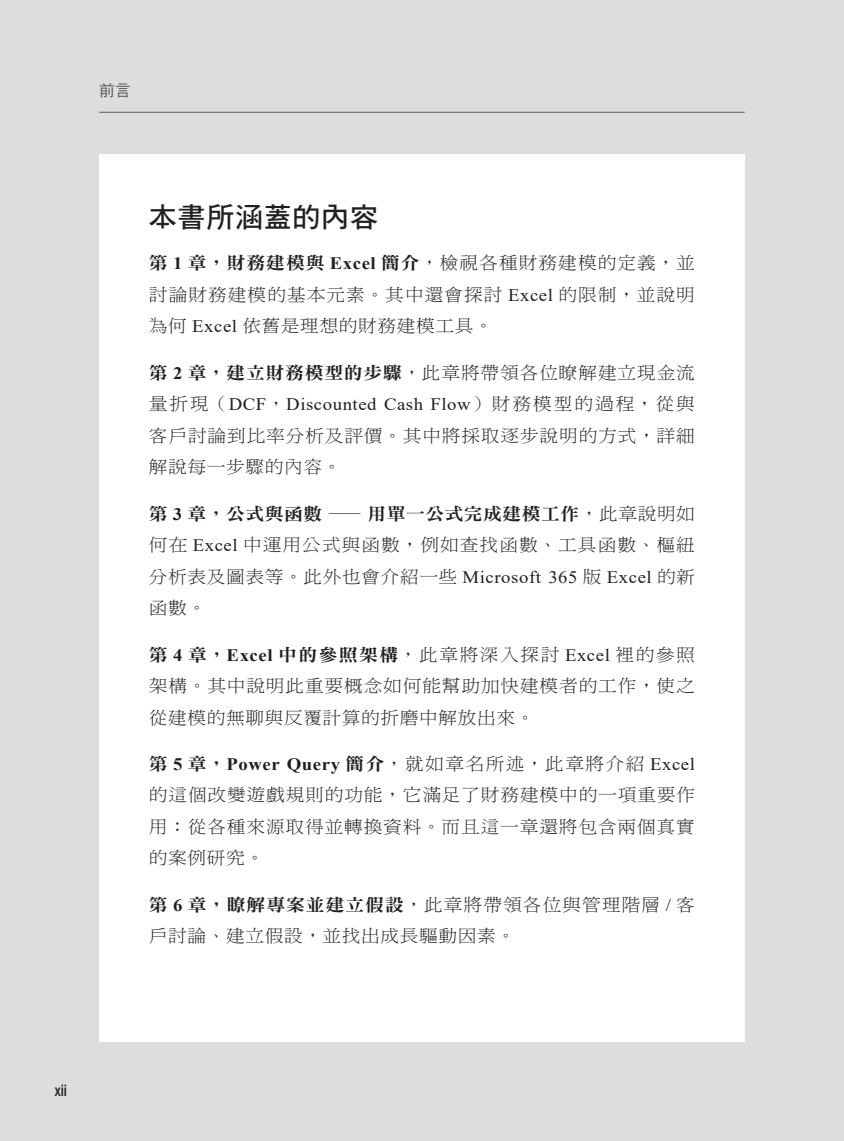
<style>
.page{position:relative;width:844px;height:1141px;background:#fff}
.page>*{position:absolute;margin:0;border:0;box-sizing:border-box;transform-origin:0 0}
.標題1-1{font:28px "DF Hei Std W7";letter-spacing:.025em;color:#231f20}
.內文{font:17.5px/31.5px "DF Ming Std W3";letter-spacing:.045em;color:#231f20;text-align:justify;scale:1.07 1}
.內文-2{font:17.5px/31.5px "DF Ming Std W3";letter-spacing:.045em;color:#231f20;text-align:justify;scale:2 1}
.t1{font:500 condensed 15.75px "Helvetica Neue LT Std";color:#231f20;scale:.9 1}
.t2{font:15.75px "DF Hei Std W5";color:#57585a}
.s1{font-family:"DF Ming Std W9"}
.s2{font-family:"Times New Roman";font-weight:700}
.s3{font-family:"Times New Roman"}
</style>
<div class="page">
<div style="left:0;top:0;width:843px;height:1141px;background:#dcdddf"></div>
<hr style="left:843px;top:0;width:1px;height:1141px;background:#dcdddf">
<div style="left:99px;top:154px;width:645px;height:888px;background:#fff"></div>
<hr style="left:99px;top:112px;width:645px;height:1px;background:#57585a">
<p class="t2" style="left:99px;top:82px;width:33px">前言</p>
<p class="標題1-1" style="left:149px;top:202px;width:230px">本書所涵蓋的內容</p>
<p class="內文" style="left:149px;top:247px;width:511px"><span class="s1">第</span> <span class="s2">1</span> <span class="s1">章，財務建模與</span> <span class="s2">Excel</span> <span class="s1">簡介</span>，檢視各種財務建模的定義，並討論財務建模的基本元素。其中還會探討 <span class="s3">Excel</span> 的限制，並說明為何 <span class="s3">Excel</span> 依舊是理想的財務建模工具。</p>
<p class="內文" style="left:149px;top:356px;width:511px"><span class="s1">第</span> <span class="s2">2</span> <span class="s1">章，建立財務模型的步驟</span>，此章將帶領各位瞭解建立現金流量折現（<span class="s3">DCF</span>，<span class="s3">Discounted Cash Flow</span>）財務模型的過程，從與客戶討論到比率分析及評價。其中將採取逐步說明的方式，詳細解說每一步驟的內容。</p>
<p class="內文-2" style="left:149px;top:497px;width:274px"><span class="s1">第</span> <span class="s2">3</span> <span class="s1">章，公式與函數</span> —<span class="s1">用單一公式完成建模工作</span>，此章說明如何在 <span class="s3">Excel</span> 中運用公式與函數，例如查找函數、工具函數、樞紐分析表及圖表等。此外也會介紹一些 <span class="s3">Microsoft 365</span> 版 <span class="s3">Excel</span> 的新函數。</p>
<p class="內文" style="left:149px;top:638px;width:511px"><span class="s1">第</span> <span class="s2">4</span> <span class="s1">章，</span><span class="s2">Excel</span> <span class="s1">中的參照架構</span>，此章將深入探討 <span class="s3">Excel</span> 裡的參照架構。其中說明此重要概念如何能幫助加快建模者的工作，使之從建模的無聊與反覆計算的折磨中解放出來。</p>
<p class="內文" style="left:149px;top:748px;width:512px"><span class="s1">第</span> <span class="s2">5</span> <span class="s1">章，</span><span class="s2">Power Query</span> <span class="s1">簡介</span>，就如章名所述，此章將介紹 <span class="s3">Excel</span>的這個改變遊戲規則的功能，它滿足了財務建模中的一項重要作用：從各種來源取得並轉換資料。而且這一章還將包含兩個真實的案例研究。</p>
<p class="內文" style="left:149px;top:888px;width:511px"><span class="s1">第</span> <span class="s2">6</span> <span class="s1">章，瞭解專案並建立假設</span>，此章將帶領各位與管理階層 <span class="s3">/</span> 客戶討論、建立假設，並找出成長驅動因素。</p>
<p class="t1" style="left:55px;top:1081px;width:15px">xii</p>
</div>
